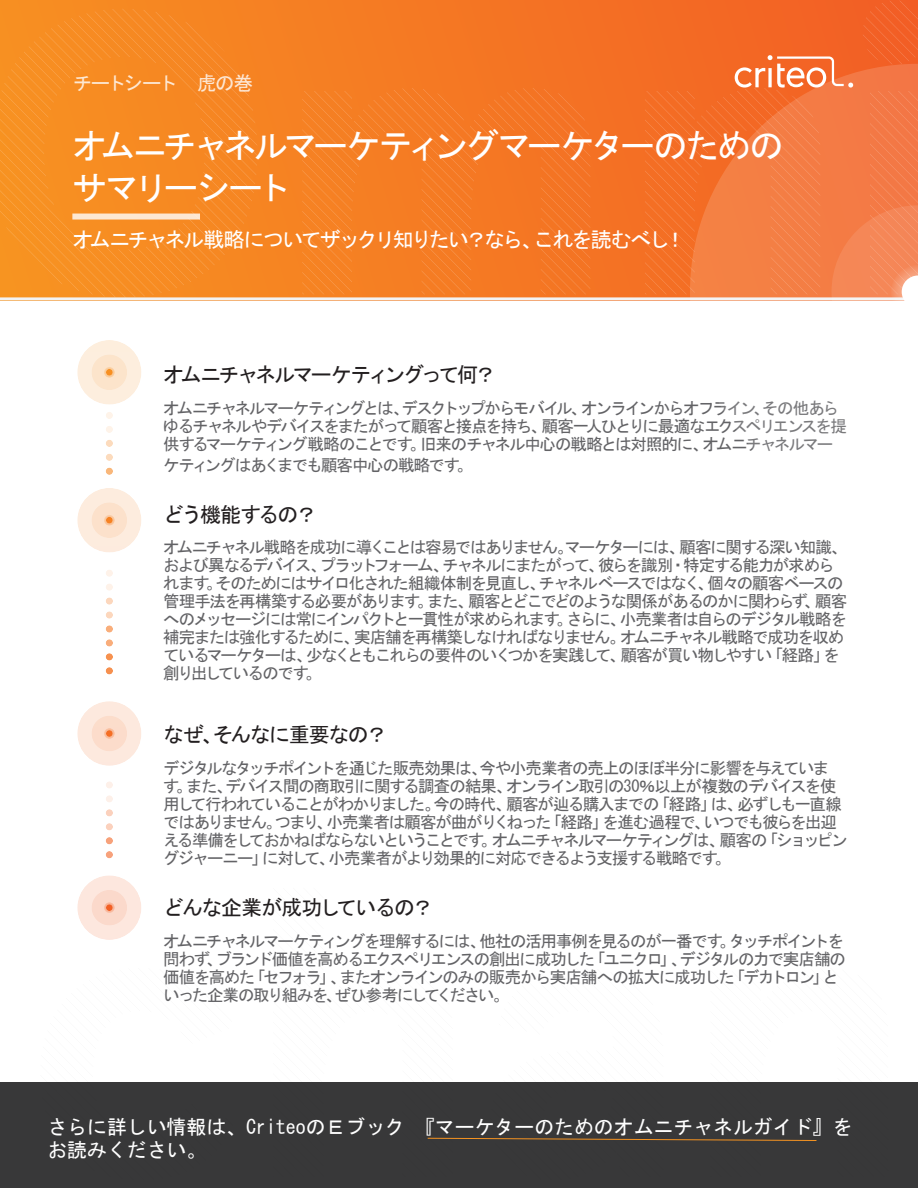
<style>
.page{position:relative;width:918px;height:1188px;background:#fff}
.page>*{position:absolute;margin:0;border:0;box-sizing:border-box;transform-origin:0 0}
.t1{font:34.5px/42px "MS Gothic";letter-spacing:-.105em;color:#fff}
.t2{font:21px "MS Gothic";letter-spacing:-.08em;color:#231f20}
.t3{font:21px "MS Gothic";letter-spacing:-.1em;color:#fff}
.t4{font:21px "MS Gothic";letter-spacing:-.125em;color:#231f20}
.t5{font:19.8px/23.9px "MS Gothic";color:#fff}
.t6{font:19.5px "MS Gothic";letter-spacing:-.07em;color:#fff}
.t7{font:16.5px/18px "MS Gothic";letter-spacing:-.095em;color:#636366}
.t8{font:16.5px/18px "MS Gothic";letter-spacing:-.12em;color:#636366}
</style>
<div class="page">
<div style="left:0;top:1082px;width:918px;height:106px;background:#383839"></div>
<div style="left:77px;top:340px;width:64px;height:65px;background:#fdeede;border-radius:50%"></div>
<div style="left:92px;top:354px;width:35px;height:36px;background:#fce4cb;border-radius:50%"></div>
<svg style="left:104px;top:367px;width:11px;height:11px"></svg>
<div style="left:106px;top:369px;width:7px;height:7px;background:#f78f22;border-radius:3px"></div>
<div style="left:77px;top:488px;width:64px;height:65px;background:#fdecde;border-radius:50%"></div>
<div style="left:92px;top:502px;width:35px;height:36px;background:#fce1cb;border-radius:50%"></div>
<svg style="left:104px;top:515px;width:11px;height:11px"></svg>
<svg style="left:106px;top:517px;width:7px;height:7px"></svg>
<div style="left:77px;top:701px;width:64px;height:65px;background:#fde9de;border-radius:50%"></div>
<div style="left:92px;top:716px;width:35px;height:35px;background:#fcdccb;border-radius:50%"></div>
<svg style="left:104px;top:728px;width:11px;height:11px"></svg>
<svg style="left:106px;top:730px;width:7px;height:7px"></svg>
<div style="left:77px;top:875px;width:64px;height:65px;background:#fde7de;border-radius:50%"></div>
<div style="left:92px;top:890px;width:35px;height:36px;background:#fbd9cb;border-radius:50%"></div>
<svg style="left:104px;top:902px;width:11px;height:11px"></svg>
<div style="left:106px;top:904px;width:7px;height:7px;background:#f26025;border-radius:3px"></div>
<div style="left:106px;top:851px;width:7px;height:7px;background:#f7a27c;border-radius:50%"></div>
<svg style="left:106px;top:639px;width:7px;height:8px"></svg>
<svg style="left:106px;top:667px;width:7px;height:8px"></svg>
<div style="left:106px;top:440px;width:7px;height:7px;background:#fcdbbd;border-radius:50%"></div>
<div style="left:106px;top:809px;width:7px;height:8px;background:#fbd1bd;border-radius:50%"></div>
<div style="left:106px;top:597px;width:7px;height:8px;background:#fcd7bd;border-radius:50%"></div>
<div style="left:106px;top:468px;width:7px;height:7px;background:#f9b77a;border-radius:50%"></div>
<div style="left:106px;top:837px;width:7px;height:7px;background:#f7a27b;border-radius:50%"></div>
<svg style="left:106px;top:625px;width:7px;height:8px"></svg>
<svg style="left:106px;top:653px;width:7px;height:8px"></svg>
<div style="left:106px;top:426px;width:7px;height:7px;background:#fef3e9;border-radius:50%"></div>
<div style="left:106px;top:795px;width:7px;height:8px;background:#fdf0e9;border-radius:50%"></div>
<div style="left:106px;top:583px;width:7px;height:8px;background:#fef2e9;border-radius:50%"></div>
<div style="left:106px;top:454px;width:7px;height:7px;background:#fcdbbd;border-radius:50%"></div>
<div style="left:106px;top:823px;width:7px;height:7px;background:#fbd1bd;border-radius:50%"></div>
<svg style="left:106px;top:611px;width:7px;height:8px"></svg>
<div style="left:106px;top:412px;width:7px;height:7px;background:#fef3e9;border-radius:50%"></div>
<div style="left:106px;top:781px;width:7px;height:8px;background:#fdf0e9;border-radius:50%"></div>
<div style="left:106px;top:569px;width:7px;height:8px;background:#fef2e9;border-radius:50%"></div>
<svg style="left:427px;top:1137px;width:390px;height:4px"></svg>
<div style="left:0;top:0;width:918px;height:300px;background:linear-gradient(to bottom,#f57723,#f57a23)"></div>
<svg style="left:0;top:9px;width:258px;height:288px;fill:#f78c22"></svg>
<svg style="left:302px;top:88px;width:289px;height:207px;fill:#f57b23"></svg>
<div style="left:72px;top:214px;width:128px;height:6px;background:#fde8d2"></div>
<hr style="left:0;top:297px;width:918px;height:3px;background:#f2f3f4">
<svg style="left:645px;top:0;width:273px;height:301px"></svg>
<p class="t6" style="left:72px;top:73px;width:182px">チートシート　虎の巻</p>
<h1 class="t1" style="left:72px;top:125px;width:713px">オムニチャネルマーケティングマーケターのためのサマリーシート</h1>
<p class="t3" style="left:72px;top:229px;width:615px">オムニチャネル戦略についてザックリ知りたい？なら、これを読むべし！</p>
<p class="t4" style="left:163px;top:364px;width:334px">オムニチャネルマーケティングって何？</p>
<p class="t8" style="left:163px;top:399px;width:685px">オムニチャネルマーケティングとは、デスクトップからモバイル、オンラインからオフライン、その他あらゆるチャネルやデバイスをまたがって顧客と接点を持ち、顧客一人ひとりに最適なエクスペリエンスを提供するマーケティング戦略のことです。旧来のチャネル中心の戦略とは対照的に、オムニチャネルマー</p>
<p class="t7" style="left:163px;top:456px;width:311px">ケティングはあくまでも顧客中心の戦略です。</p>
<p class="t2" style="left:163px;top:504px;width:155px">どう機能するの？</p>
<p class="t7" style="left:163px;top:539px;width:686px">オムニチャネル戦略を成功に導くことは容易ではありません。マーケターには、顧客に関する深い知識、および異なるデバイス、プラットフォーム、チャネルにまたがって、彼らを識別・特定する能力が求められます。そのためにはサイロ化された組織体制を見直し、チャネルベースではなく、個々の顧客ベースの管理手法を再構築する必要があります。また、顧客とどこでどのような関係があるのかに関わらず、顧客へのメッセージには常にインパクトと一貫性が求められます。さらに、小売業者は自らのデジタル戦略を補完または強化するために、実店舗を再構築しなければなりません。オムニチャネル戦略で成功を収めているマーケターは、少なくともこれらの要件のいくつかを実践して、顧客が買い物しやすい「経路」を創り出しているのです。</p>
<p class="t2" style="left:163px;top:724px;width:226px">なぜ、そんなに重要なの？</p>
<p class="t7" style="left:163px;top:759px;width:686px">デジタルなタッチポイントを通じた販売効果は、今や小売業者の売上のほぼ半分に影響を与えています。また、デバイス間の商取引に関する調査の結果、オンライン取引の30％以上が複数のデバイスを使用して行われていることがわかりました。今の時代、顧客が辿る購入までの「経路」は、必ずしも一直線ではありません。つまり、小売業者は顧客が曲がりくねった「経路」を進む過程で、いつでも彼らを出迎える準備をしておかねばならないということです。オムニチャネルマーケティングは、顧客の「ショッピングジャーニー」に対して、小売業者がより効果的に対応できるよう支援する戦略です。</p>
<p class="t2" style="left:163px;top:897px;width:272px">どんな企業が成功しているの？</p>
<p class="t7" style="left:163px;top:932px;width:684px">オムニチャネルマーケティングを理解するには、他社の活用事例を見るのが一番です。タッチポイントを問わず、ブランド価値を高めるエクスペリエンスの創出に成功した「ユニクロ」、デジタルの力で実店舗の価値を高めた「セフォラ」、またオンラインのみの販売から実店舗への拡大に成功した「デカトロン」といった企業の取り組みを、ぜひ参考にしてください。</p>
<p class="t5" style="left:47px;top:1115px;width:806px">さらに詳しい情報は、CriteoのＥブック 『マーケターのためのオムニチャネルガイド』をお読みください。</p>
</div>
